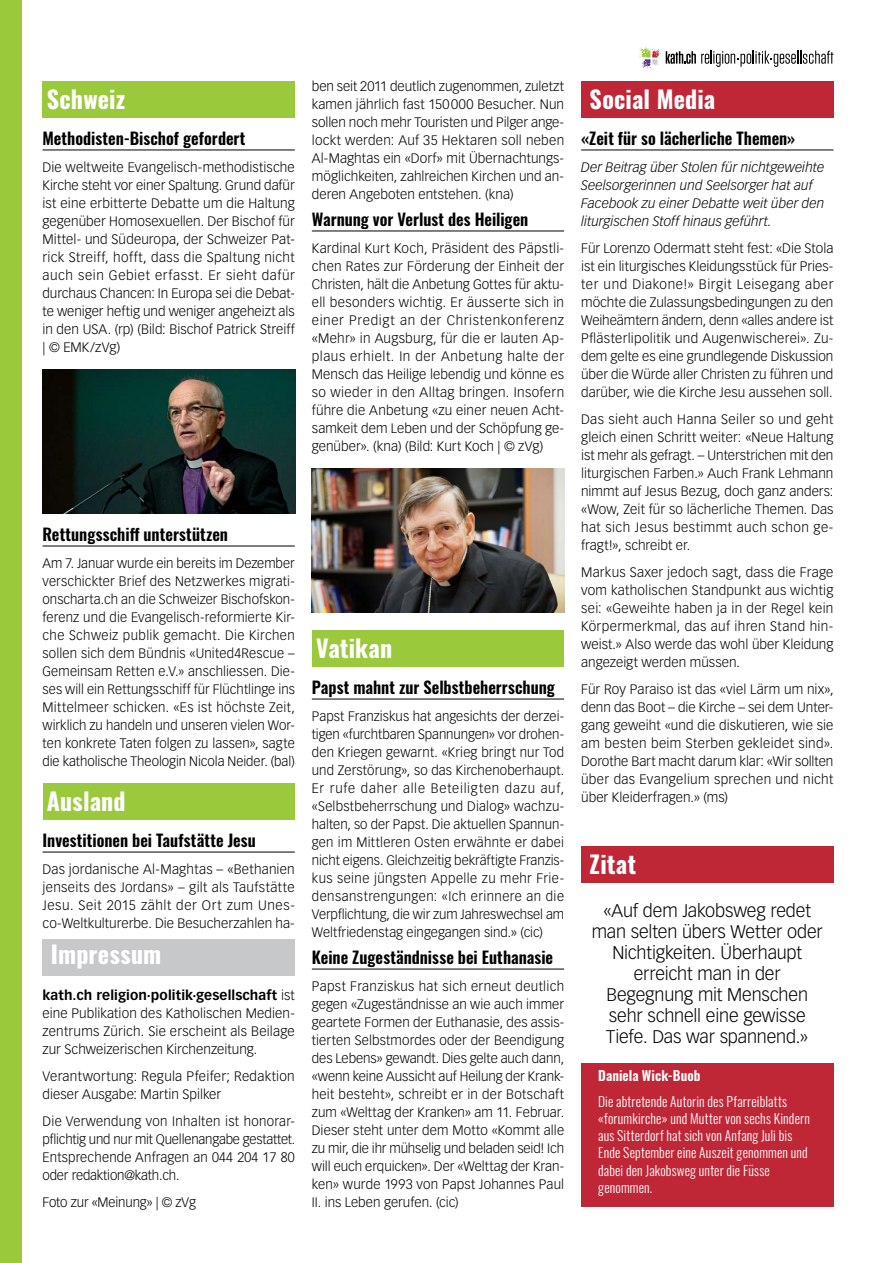
<style>
.page{position:relative;width:893px;height:1263px;background:#fff}
.page>*{position:absolute;margin:0;border:0;box-sizing:border-box;transform-origin:0 0}
.t1{font:700 24px "Oswald";letter-spacing:.005em;color:#fff}
.t2{font:300 18px/21px "Vectora LT Std";letter-spacing:-.01em;color:#000;text-align:center}
.t3{font:600 16.5px "Oswald";color:#000}
.t4{font:300 13.5px/18px "Vectora LT Std";letter-spacing:.005em;color:#000;text-align:justify}
.t5{font:300 13.5px/17.2px "Oswald";letter-spacing:.01em;color:#fff}
.t6{font:italic 300 13.5px/18px "Vectora LT Std";letter-spacing:.005em;color:#000}
.t7{font:600 13.5px "Oswald";letter-spacing:.005em;color:#fff}
.s1{font-weight:700}
</style>
<div class="page">
<svg style="left:640px;top:47px;width:20px;height:21px"></svg>
<svg style="left:666px;top:51px;width:167px;height:16px"></svg>
<div style="left:0;top:0;width:21px;height:1263px;background:#9aca3c"></div>
<div style="left:43px;top:784px;width:252px;height:36px;background:#9aca3c"></div>
<div style="left:312px;top:631px;width:252px;height:36px;background:#9aca3c"></div>
<hr style="left:43px;top:150px;width:252px;height:1px;background:#000">
<hr style="left:43px;top:546px;width:252px;height:1px;background:#000">
<hr style="left:43px;top:852px;width:252px;height:1px;background:#000">
<img style="left:43px;top:370px;width:252px;height:143px">
<hr style="left:312px;top:231px;width:252px;height:1px;background:#000">
<hr style="left:312px;top:699px;width:252px;height:1px;background:#000">
<hr style="left:312px;top:969px;width:252px;height:1px;background:#000">
<img style="left:312px;top:469px;width:252px;height:143px">
<hr style="left:581px;top:150px;width:252px;height:1px;background:#000">
<div style="left:581px;top:82px;width:252px;height:36px;background:#bf2737"></div>
<div style="left:581px;top:847px;width:252px;height:36px;background:#bf2737"></div>
<div style="left:581px;top:1063px;width:252px;height:143px;background:#bf2737"></div>
<div style="left:43px;top:82px;width:252px;height:36px;background:#9aca3c"></div>
<div style="left:42px;top:939px;width:253px;height:36px;background:#c7c8ca"></div>
<h1 class="t1" style="left:47px;top:86px;width:80px">Schweiz</h1>
<p class="t3" style="left:43px;top:129px;width:205px">Methodisten-Bischof gefordert</p>
<p class="t4" style="left:43px;top:158px;width:254px">Die weltweite Evangelisch-methodistische Kirche steht vor einer Spaltung. Grund dafür ist eine erbitterte Debatte um die Haltung gegenüber Homosexuellen. Der Bischof für Mittel- und Südeuropa, der Schweizer Pat&shy;rick Streiff, hofft, dass die Spaltung nicht auch sein Gebiet erfasst. Er sieht dafür durchaus Chancen: In Europa sei die Debat&shy;te weniger heftig und weniger angeheizt als in den USA. (rp) (Bild: Bischof Patrick Streiff | © EMK/zVg)</p>
<p class="t4" style="left:312px;top:77px;width:254px">ben seit 2011 deutlich zugenommen, zuletzt kamen jährlich fast 150 000 Besucher. Nun sollen noch mehr Touristen und Pilger ange&shy;lockt werden: Auf 35 Hektaren soll neben Al-Maghtas ein «Dorf» mit Übernachtungs&shy;möglichkeiten, zahlreichen Kirchen und an&shy;deren Angeboten entstehen. (kna)</p>
<p class="t3" style="left:312px;top:210px;width:218px">Warnung vor Verlust des Heiligen</p>
<p class="t4" style="left:312px;top:239px;width:254px">Kardinal Kurt Koch, Präsident des Päpstli&shy;chen Rates zur Förderung der Einheit der Christen, hält die Anbetung Gottes für aktu&shy;ell besonders wichtig. Er äusserte sich in einer Predigt an der Christenkonferenz «Mehr» in Augsburg, für die er lauten Ap&shy;plaus erhielt. In der Anbetung halte der Mensch das Heilige lebendig und könne es so wieder in den Alltag bringen. Insofern führe die Anbetung «zu einer neuen Acht&shy;samkeit dem Leben und der Schöpfung ge&shy;genüber». (kna) (Bild: Kurt Koch | © zVg)</p>
<p class="t3" style="left:43px;top:525px;width:187px">Rettungsschiff unterstützen</p>
<p class="t4" style="left:43px;top:554px;width:254px">Am 7. Januar wurde ein bereits im Dezember verschickter Brief des Netzwerkes migrati&shy;onscharta.ch an die Schweizer Bischofskon&shy;ferenz und die Evangelisch-reformierte Kir&shy;che Schweiz publik gemacht. Die Kirchen sollen sich dem Bündnis «United4Rescue – Gemeinsam Retten e.V.» anschliessen. Die&shy;ses will ein Rettungsschiff für Flüchtlinge ins Mittelmeer schicken. «Es ist höchste Zeit, wirklich zu handeln und unseren vielen Wor&shy;ten konkrete Taten folgen zu lassen», sagte die katholische Theologin Nicola Neider. (bal)</p>
<h1 class="t1" style="left:47px;top:788px;width:80px">Ausland</h1>
<p class="t3" style="left:43px;top:831px;width:215px">Investitionen bei Taufstätte Jesu</p>
<p class="t4" style="left:43px;top:860px;width:254px">Das jordanische Al-Maghtas – «Bethanien jenseits des Jordans» – gilt als Taufstätte Jesu. Seit 2015 zählt der Ort zum Unes&shy;co-Weltkulturerbe. Die Besucherzahlen ha-</p>
<h1 class="t1" style="left:51px;top:941px;width:112px">Impressum</h1>
<p class="t4" style="left:43px;top:986px;width:254px"><span class="s1">kath.ch religion·politik·gesellschaft</span> ist eine Publikation des Katholischen Medien&shy;zentrums Zürich. Sie erscheint als Beilage zur Schweizerischen Kirchenzeitung.</p>
<p class="t4" style="left:43px;top:1067px;width:254px">Verantwortung: Regula Pfeifer; Redaktion dieser Ausgabe: Martin Spilker</p>
<p class="t4" style="left:43px;top:1112px;width:254px">Die Verwendung von Inhalten ist honorar&shy;pflichtig und nur mit Quellenangabe gestattet.<br>Entsprechende Anfragen an 044 204 17 80 oder redaktion@kath.ch.</p>
<p class="t4" style="left:43px;top:1193px;width:155px">Foto zur «Meinung» | © zVg</p>
<h1 class="t1" style="left:316px;top:635px;width:78px">Vatikan</h1>
<p class="t3" style="left:312px;top:678px;width:244px">Papst mahnt zur Selbstbeherrschung</p>
<p class="t4" style="left:312px;top:707px;width:254px">Papst Franziskus hat angesichts der derzei&shy;tigen «furchtbaren Spannungen» vor drohen&shy;den Kriegen gewarnt. «Krieg bringt nur Tod und Zerstörung», so das Kirchenoberhaupt.<br>Er rufe daher alle Beteiligten dazu auf, «Selbstbeherrschung und Dialog» wachzu&shy;halten, so der Papst. Die aktuellen Spannun&shy;gen im Mittleren Osten erwähnte er dabei nicht eigens. Gleichzeitig bekräftigte Franzis&shy;kus seine jüngsten Appelle zu mehr Frie&shy;densanstrengungen: «Ich erinnere an die Verpflichtung, die wir zum Jahreswechsel am Weltfriedenstag eingegangen sind.» (cic)</p>
<p class="t3" style="left:312px;top:948px;width:243px">Keine Zugeständnisse bei Euthanasie</p>
<p class="t4" style="left:312px;top:977px;width:254px">Papst Franziskus hat sich erneut deutlich gegen «Zugeständnisse an wie auch immer geartete Formen der Euthanasie, des assis&shy;tierten Selbstmordes oder der Beendigung des Lebens» gewandt. Dies gelte auch dann, «wenn keine Aussicht auf Heilung der Krank&shy;heit besteht», schreibt er in der Botschaft zum «Welttag der Kranken» am 11. Februar.<br>Dieser steht unter dem Motto «Kommt alle zu mir, die ihr mühselig und beladen seid! Ich will euch erquicken». Der «Welttag der Kran&shy;ken» wurde 1993 von Papst Johannes Paul II. ins Leben gerufen. (cic)</p>
<h1 class="t1" style="left:590px;top:86px;width:127px">Social Media</h1>
<p class="t3" style="left:581px;top:129px;width:216px">«Zeit für so lächerliche Themen»</p>
<p class="t6" style="left:581px;top:158px;width:245px">Der Beitrag über Stolen für nichtgeweihte Seelsorgerinnen und Seelsorger hat auf Facebook zu einer Debatte weit über den liturgischen Stoff hinaus geführt.</p>
<p class="t4" style="left:581px;top:239px;width:254px">Für Lorenzo Odermatt steht fest: «Die Stola ist ein liturgisches Kleidungsstück für Pries&shy;ter und Diakone!» Birgit Leisegang aber möchte die Zulassungsbedingungen zu den Weiheämtern ändern, denn «alles andere ist Pflästerlipolitik und Augenwischerei». Zu&shy;dem gelte es eine grundlegende Diskussion über die Würde aller Christen zu führen und darüber, wie die Kirche Jesu aussehen soll.</p>
<p class="t4" style="left:581px;top:410px;width:254px">Das sieht auch Hanna Seiler so und geht gleich einen Schritt weiter: «Neue Haltung ist mehr als gefragt. – Unterstrichen mit den liturgischen Farben.» Auch Frank Lehmann nimmt auf Jesus Bezug, doch ganz anders: «Wow, Zeit für so lächerliche Themen. Das hat sich Jesus bestimmt auch schon ge&shy;fragt!», schreibt er.</p>
<p class="t4" style="left:581px;top:563px;width:254px">Markus Saxer jedoch sagt, dass die Frage vom katholischen Standpunkt aus wichtig sei: «Geweihte haben ja in der Regel kein Körpermerkmal, das auf ihren Stand hin&shy;weist.» Also werde das wohl über Kleidung angezeigt werden müssen.</p>
<p class="t4" style="left:581px;top:680px;width:254px">Für Roy Paraiso ist das «viel Lärm um nix», denn das Boot – die Kirche – sei dem Unter&shy;gang geweiht «und die diskutieren, wie sie am besten beim Sterben gekleidet sind».<br>Dorothe Bart macht darum klar: «Wir sollten über das Evangelium sprechen und nicht über Kleiderfragen.» (ms)</p>
<h1 class="t1" style="left:590px;top:851px;width:48px">Zitat</h1>
<h2 class="t2" style="left:592px;top:900px;width:233px">«Auf dem Jakobsweg redet man selten übers Wetter oder<br>Nichtigkeiten. Überhaupt erreicht man in der<br>Begegnung mit Menschen sehr schnell eine gewisse<br>Tiefe. Das war spannend.»</h2>
<p class="t7" style="left:598px;top:1068px;width:104px">Daniela Wick-Buob</p>
<p class="t5" style="left:598px;top:1091px;width:213px">Die abtretende Autorin des Pfarreiblatts «forumkirche» und Mutter von sechs Kindern aus Sitterdorf hat sich von Anfang Juli bis Ende September eine Auszeit genommen und dabei den Jakobsweg unter die Füsse genommen.</p>
</div>
